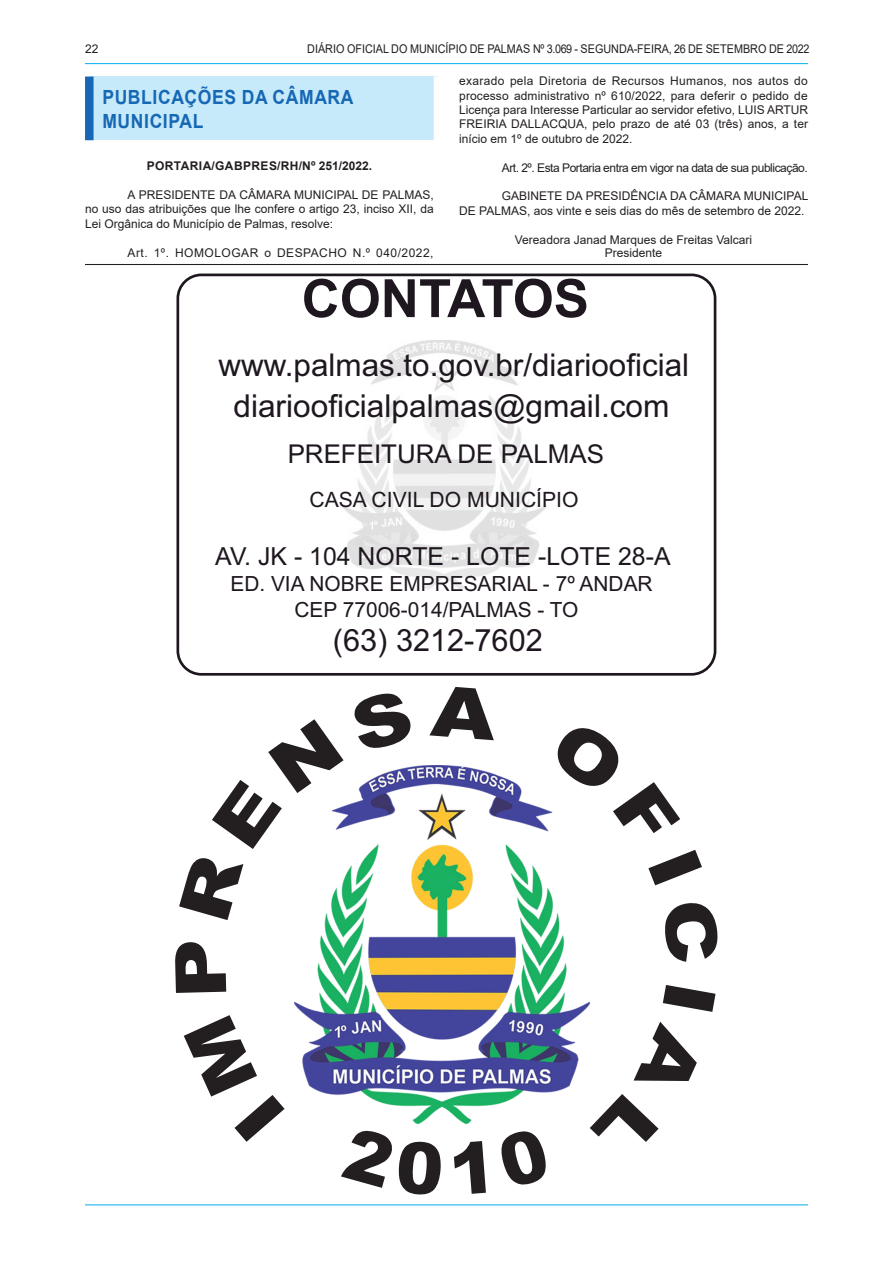
<style>
.page{position:relative;width:893px;height:1263px;background:#fff}
.page>*{position:absolute;margin:0;border:0;box-sizing:border-box;transform-origin:0 0}
.t1{font:700 52.8px "Arial";color:#1f171f}
.t2{font:31.65px "Arial";color:#1f171f}
.t3{font:31.35px "Arial";color:#1f171f}
.t4{font:30.75px "Arial";color:#1f171f}
.t5{font:25.95px "Arial";color:#1f171f}
.t6{font:24.9px "Arial";color:#1f171f}
.t7{font:21.15px "Arial";color:#1f171f}
.t8{font:20.85px/25.8px "Arial";color:#1f171f;text-align:center}
.t9{font:700 19.5px/24px "Arial";letter-spacing:.035em;color:#1768b4;scale:.9 1}
.t10{font:12px/14.4px "Arial";color:#231f20;text-align:justify}
.t11{font:12px "Arial";color:#231f20;scale:.9 1}
.t12{font:12px "Arial";letter-spacing:-.035em;color:#231f20}
.t13{font:12px "Arial";letter-spacing:.04em;color:#231f20}
.t14{font:700 12px "Arial";letter-spacing:.035em;color:#231f20}
</style>
<div class="page">
<hr style="left:85px;top:63px;width:723px;height:1px;background:#00aeef">
<hr style="left:85px;top:1204px;width:723px;height:1px;background:#00aeef">
<div style="left:89px;top:77px;width:349px;height:63px;background:#c6eafa"></div>
<div style="left:85px;top:77px;width:9px;height:63px;background:#1768b4"></div>
<div style="left:434px;top:77px;width:8px;height:63px;background:#fff"></div>
<hr style="left:85px;top:264px;width:723px;height:1px;background:#231f20">
<img style="left:341px;top:340px;width:206px;height:249px">
<div style="left:176px;top:274px;width:540px;height:402px;border:3px solid #1f171f;border-radius:24px"></div>
<svg style="left:175px;top:687px;width:543px;height:455px"></svg>
<svg style="left:341px;top:1130px;width:205px;height:65px"></svg>
<img style="left:295px;top:765px;width:295px;height:358px">
<p class="t10" style="left:85px;top:41px;width:15px">22</p>
<p class="t11" style="left:307px;top:40px;width:559px">DIÁRIO OFICIAL DO MUNICÍPIO DE PALMAS Nº 3.069 - SEGUNDA-FEIRA, 26 DE SETEMBRO DE 2022</p>
<h3 class="t9" style="left:102px;top:85px;width:281px">PUBLICAÇÕES DA CÂMARA<br>MUNICIPAL</h3>
<p class="t14" style="left:147px;top:157px;width:227px">PORTARIA/GABPRES/RH/Nº 251/2022.</p>
<p class="t10" style="left:85px;top:187px;width:350px;text-indent:43px">A PRESIDENTE DA CÂMARA MUNICIPAL DE PALMAS, no uso das atribuições que lhe confere o artigo 23, inciso XII, da Lei Orgânica do Município de Palmas, resolve:</p>
<p class="t13" style="left:128px;top:245px;width:308px">Art. 1º. HOMOLOGAR o DESPACHO N.º 040/2022,</p>
<p class="t10" style="left:459px;top:74px;width:350px">exarado pela Diretoria de Recursos Humanos, nos autos do processo administrativo nº 610/2022, para deferir o pedido de Licença para Interesse Particular ao servidor efetivo, LUIS ARTUR FREIRIA DALLACQUA, pelo prazo de até 03 (três) anos, a ter início em 1º de outubro de 2022.</p>
<p class="t12" style="left:502px;top:159px;width:308px">Art. 2º. Esta Portaria entra em vigor na data de sua publicação.</p>
<p class="t10" style="left:459px;top:189px;width:351px;text-indent:43px">GABINETE DA PRESIDÊNCIA DA CÂMARA MUNICIPAL<br>DE PALMAS, aos vinte e seis dias do mês de setembro de 2022.</p>
<p class="t10" style="left:515px;top:233px;width:239px;line-height:13.5px;text-align:center">Vereadora Janad Marques de Freitas Valcari<br>Presidente</p>
<h1 class="t1" style="left:302px;top:264px;width:289px">CONTATOS</h1>
<h3 class="t3" style="left:219px;top:345px;width:472px">www.palmas.to.gov.br/diariooficial</h3>
<h2 class="t2" style="left:233px;top:385px;width:438px">diariooficialpalmas@gmail.com</h2>
<h3 class="t5" style="left:288px;top:437px;width:318px">PREFEITURA DE PALMAS</h3>
<h3 class="t7" style="left:309px;top:486px;width:271px">CASA CIVIL DO MUNICÍPIO</h3>
<h3 class="t6" style="left:215px;top:541px;width:457px">AV. JK - 104 NORTE - LOTE -LOTE 28-A</h3>
<h3 class="t8" style="left:230px;top:573px;width:424px">ED. VIA NOBRE EMPRESARIAL - 7º ANDAR<br>CEP 77006-014/PALMAS - TO</h3>
<h3 class="t4" style="left:333px;top:620px;width:211px">(63) 3212-7602</h3>
</div>
